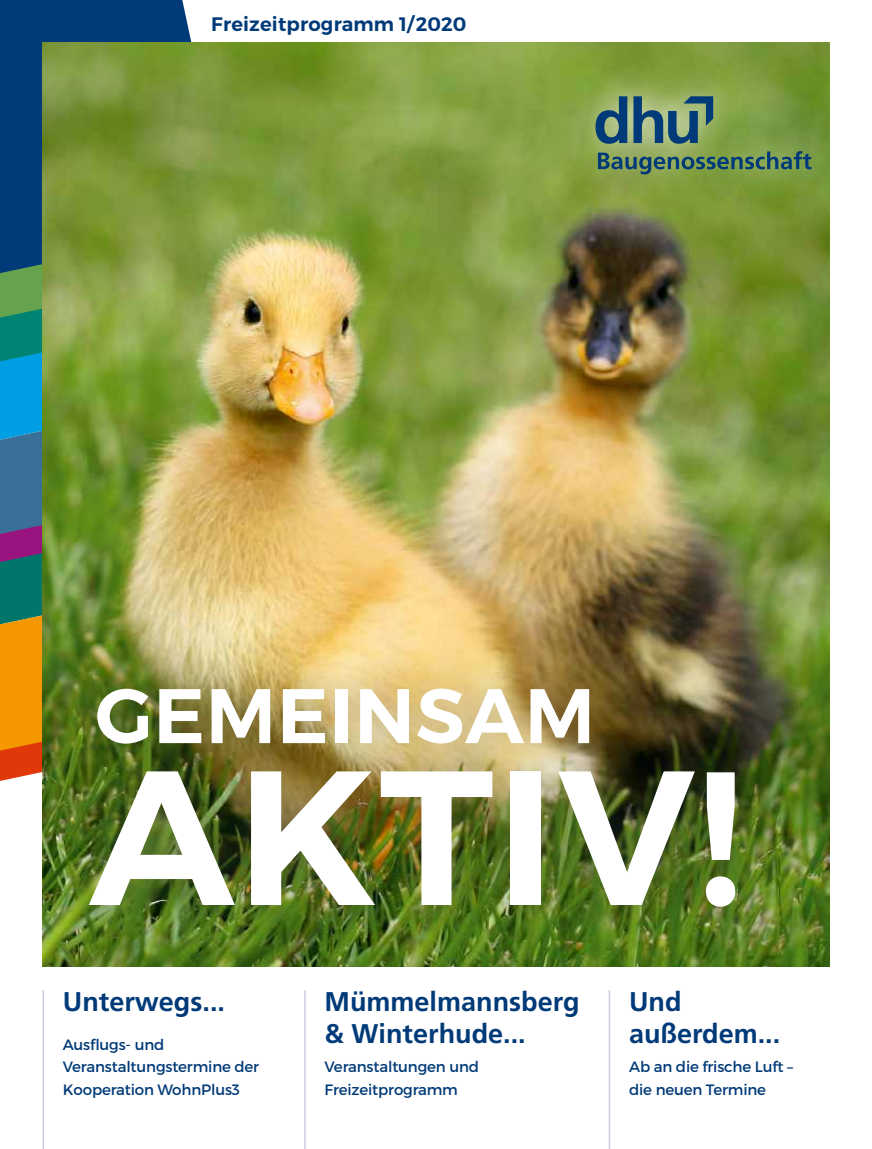
<style>
.page{position:relative;width:872px;height:1149px;background:#fff}
.page>*{position:absolute;margin:0;border:0;box-sizing:border-box;transform-origin:0 0}
.t1{font:600 190.65px "Montserrat";letter-spacing:.01em;color:#fff}
.t2{font:600 77.1px "Montserrat";letter-spacing:.01em;color:#fff}
.t3{font:700 27px/32.4px "Frutiger LT Std";color:#003a78}
.t4{font:600 19.5px "Montserrat";letter-spacing:.01em;color:#003a78}
.t5{font:15px/22.5px "Montserrat";letter-spacing:-.01em;color:#003a78}
</style>
<div class="page">
<svg style="left:0;top:750px;width:43px;height:30px"></svg>
<svg style="left:0;top:0;width:230px;height:224px;background:#1c4f84"></svg>
<svg style="left:0;top:534px;width:43px;height:26px"></svg>
<svg style="left:0;top:560px;width:43px;height:190px;background:#a58a21"></svg>
<svg style="left:0;top:224px;width:43px;height:159px;background:#1e7c7b"></svg>
<svg style="left:0;top:383px;width:43px;height:151px;background:#2a7dad"></svg>
<img style="left:43px;top:43px;width:786px;height:922px">
<svg style="left:563px;top:64px;width:267px;height:141px;background:#7f9d3f"></svg>
<svg style="left:598px;top:151px;width:213px;height:23px;background:#60845c"></svg>
<svg style="left:595px;top:96px;width:118px;height:48px;background:#5d8277"></svg>
<hr style="left:43px;top:989px;width:1px;height:159px;background:#cacde2">
<hr style="left:304px;top:989px;width:2px;height:159px;background:#cacde2">
<hr style="left:608px;top:989px;width:2px;height:159px;background:#cacde2">
<div style="left:54px;top:649px;width:719px;height:294px;background:#4f4d4e;opacity:.4"></div>
<h3 class="t4" style="left:211px;top:12px;width:257px">Freizeitprogramm 1/2020</h3>
<h2 class="t2" style="left:95px;top:667px;width:501px">GEMEINSAM</h2>
<h1 class="t1" style="left:89px;top:719px;width:654px">AKTIV!</h1>
<h3 class="t3" style="left:63px;top:984px;width:164px">Unterwegs...</h3>
<h3 class="t3" style="left:324px;top:984px;width:257px">Mümmelmannsberg &amp; Winterhude...</h3>
<h3 class="t3" style="left:629px;top:984px;width:153px">Und außerdem...</h3>
<p class="t5" style="left:63px;top:1032px;width:198px">Ausflugs- und<br>Veranstaltungstermine der<br>Kooperation WohnPlus3</p>
<p class="t5" style="left:324px;top:1055px;width:156px">Veranstaltungen und<br>Freizeitprogramm</p>
<p class="t5" style="left:629px;top:1055px;width:166px">Ab an die frische Luft – die neuen Termine</p>
</div>
